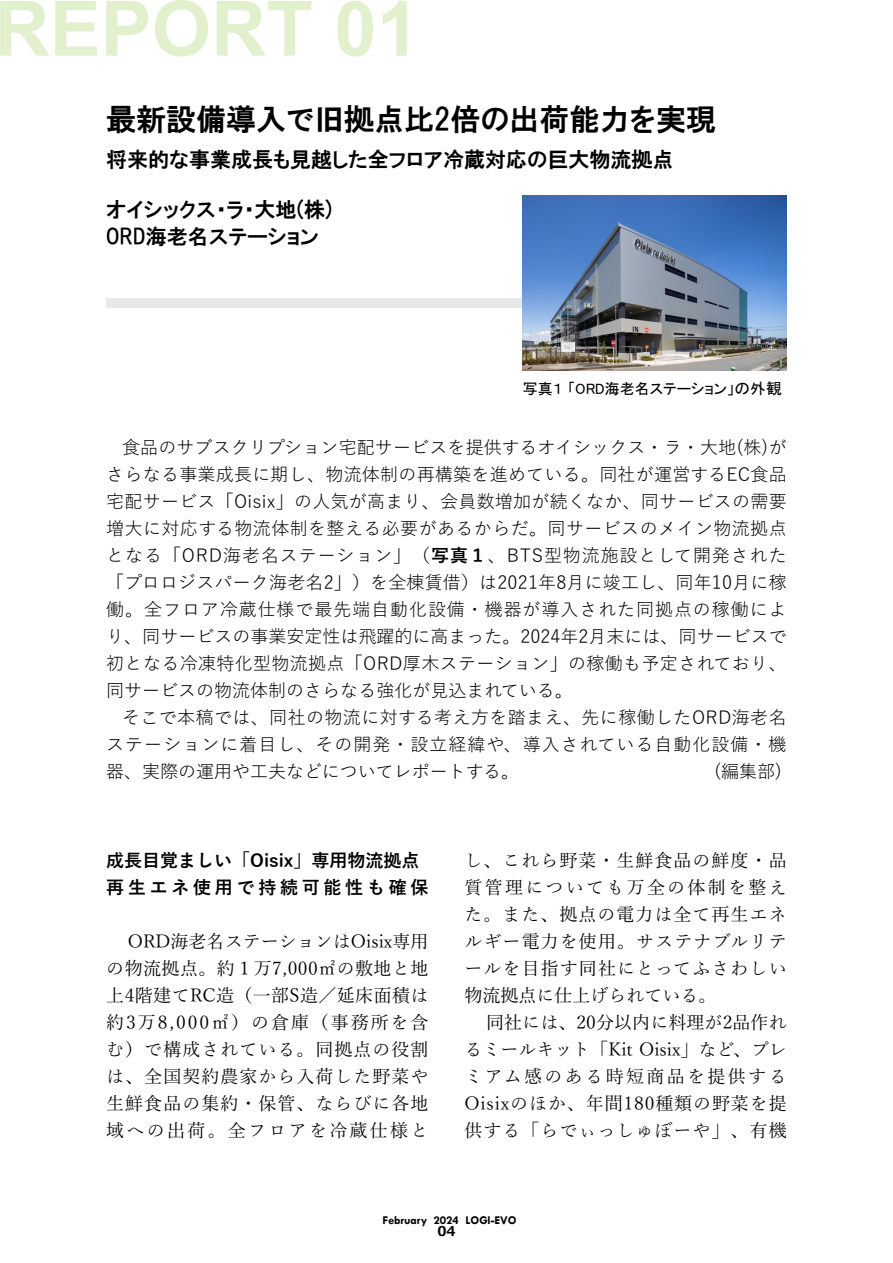
<style>
.page{position:relative;width:893px;height:1263px;background:#fff}
.page>*{position:absolute;margin:0;border:0;box-sizing:border-box;transform-origin:0 0}
.t1{font:700 76.35px "Arial";color:rgb(113 178 0/.19)}
.t2{font:30px "HGP Gothic E";color:#000}
.t3{font:21px/27px "HGP Gothic E";color:#000}
.t4{font:18px/27px "Yu Gothic";color:#000;text-align:justify}
.t5{font:18px/27px "Yu Mincho";letter-spacing:.055em;color:#000;text-align:justify}
.t6{font:700 18px/27px "Yu Gothic";color:#000}
.t7{font:15px "MS P Gothic";color:#000}
.t8{font:700 13.5px "Meiryo";color:#000}
.t9{font:700 12px "Tw Cen";color:#000}
.s1{font-size:15.75px}
.s2{font-weight:700}
</style>
<div class="page">
<div style="left:106px;top:298px;width:681px;height:10px;background:#e7e8e9"></div>
<img style="left:523px;top:195px;width:264px;height:175px">
<h1 class="t1" style="left:-5px;top:0;width:426px">REPORT 01</h1>
<h2 class="t2" style="left:106px;top:104px;width:611px">最新設備導入で旧拠点比2倍の出荷能力を実現</h2>
<p class="t3" style="left:106px;top:146px;width:569px">将来的な事業成長も見越した全フロア冷蔵対応の巨大物流拠点</p>
<p class="t3" style="left:106px;top:195px;width:228px">オイシックス・ラ・大地(株)<br>ORD海老名ステーション</p>
<p class="t7" style="left:523px;top:381px;width:260px">写真１「ORD海老名ステーション」<span class="s1">の外観</span></p>
<p class="t4" style="left:106px;top:433px;width:682px;text-indent:16px">食品のサブスクリプション宅配サービスを提供するオイシックス・ラ・大地(株)がさらなる事業成長に期し、物流体制の再構築を進めている。同社が運営するEC食品宅配サービス「Oisix」の人気が高まり、会員数増加が続くなか、同サービスの需要増大に対応する物流体制を整える必要があるからだ。同サービスのメイン物流拠点となる「ORD海老名ステーション」（<span class="s2">写真１</span>、BTS型物流施設として開発された「プロロジスパーク海老名2」）を全棟賃借）は2021年8月に竣工し、同年10月に稼働。全フロア冷蔵仕様で最先端自動化設備・機器が導入された同拠点の稼働により、同サービスの事業安定性は飛躍的に高まった。2024年2月末には、同サービスで初となる冷凍特化型物流拠点「ORD厚木ステーション」の稼働も予定されており、同サービスの物流体制のさらなる強化が見込まれている。</p>
<p class="t4" style="left:106px;top:703px;width:682px;text-indent:16px">そこで本稿では、同社の物流に対する考え方を踏まえ、先に稼働したORD海老名ステーションに着目し、その開発・設立経緯や、導入されている自動化設備・機器、実際の運用や工夫などについてレポートする。</p>
<p class="t4" style="left:714px;top:757px;width:69px">(編集部)</p>
<p class="t6" style="left:106px;top:847px;width:324px">成長目覚ましい「Oisix」専用物流拠点再生エネ使用で持続可能性も確保</p>
<p class="t5" style="left:106px;top:928px;width:324px;text-indent:22px">ORD海老名ステーションはOisix専用の物流拠点。約１万7,000㎡の敷地と地上4階建てRC造（一部S造／延床面積は約3万8,000㎡）の倉庫（事務所を含む）で構成されている。同拠点の役割は、全国契約農家から入荷した野菜や生鮮食品の集約・保管、ならびに各地域への出荷。全フロアを冷蔵仕様と</p>
<p class="t5" style="left:464px;top:846px;width:324px">し、これら野菜・生鮮食品の鮮度・品質管理についても万全の体制を整えた。また、拠点の電力は全て再生エネルギー電力を使用。サステナブルリテールを目指す同社にとってふさわしい物流拠点に仕上げられている。</p>
<p class="t5" style="left:464px;top:1008px;width:324px;text-indent:22px">同社には、20分以内に料理が2品作れるミールキット「Kit Oisix」など、プレミアム感のある時短商品を提供するOisixのほか、年間180種類の野菜を提供する「らでぃっしゅぼーや」、有機</p>
<p class="t9" style="left:383px;top:1215px;width:136px">February 2024 LOGI-EVO</p>
<p class="t8" style="left:437px;top:1224px;width:20px">04</p>
</div>
